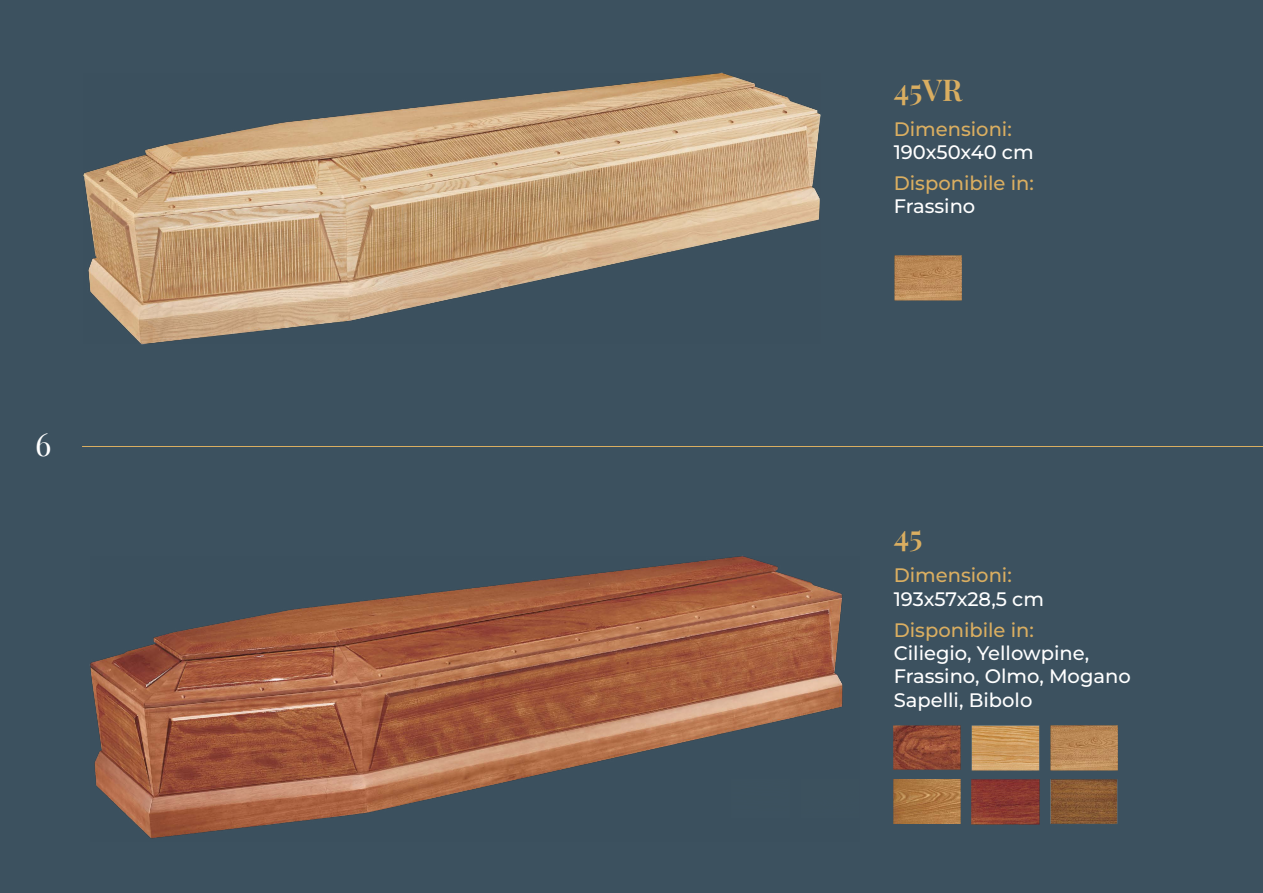
<style>
.page{position:relative;width:1263px;height:893px;background:#3c515f}
.page>*{position:absolute;margin:0;border:0;box-sizing:border-box;transform-origin:0 0}
.t1{font:31.5px "Playfair Display";color:#fff}
.t2{font:600 30px "Playfair Display";color:#daae61}
.t3{font:500 19.5px/23.4px "Montserrat";color:#fff}
.t4{font:500 19.5px "Montserrat";color:#daae61}
</style>
<div class="page">
<img style="left:895px;top:256px;width:66px;height:44px">
<img style="left:894px;top:725px;width:66px;height:45px">
<img style="left:894px;top:779px;width:66px;height:44px">
<img style="left:972px;top:725px;width:67px;height:45px">
<img style="left:972px;top:779px;width:67px;height:45px">
<img style="left:1051px;top:725px;width:67px;height:45px">
<img style="left:1051px;top:779px;width:67px;height:45px">
<img style="left:83px;top:72px;width:738px;height:273px">
<img style="left:90px;top:556px;width:753px;height:283px">
<hr style="left:82px;top:446px;width:1181px;height:1px;background:#daae61">
<p class="t1" style="left:35px;top:420px;width:18px">6</p>
<p class="t2" style="left:894px;top:66px;width:70px">45VR</p>
<p class="t4" style="left:894px;top:115px;width:120px">Dimensioni:</p>
<p class="t3" style="left:894px;top:140px;width:141px">190x50x40 cm</p>
<p class="t4" style="left:894px;top:169px;width:142px">Disponibile in:</p>
<p class="t3" style="left:894px;top:194px;width:83px">Frassino</p>
<p class="t2" style="left:894px;top:512px;width:30px">45</p>
<p class="t4" style="left:894px;top:562px;width:120px">Dimensioni:</p>
<p class="t3" style="left:894px;top:586px;width:152px">193x57x28,5 cm</p>
<p class="t4" style="left:894px;top:616px;width:142px">Disponibile in:</p>
<p class="t3" style="left:894px;top:640px;width:239px">Ciliegio, Yellowpine,<br>Frassino, Olmo, Mogano<br>Sapelli, Bibolo</p>
</div>
